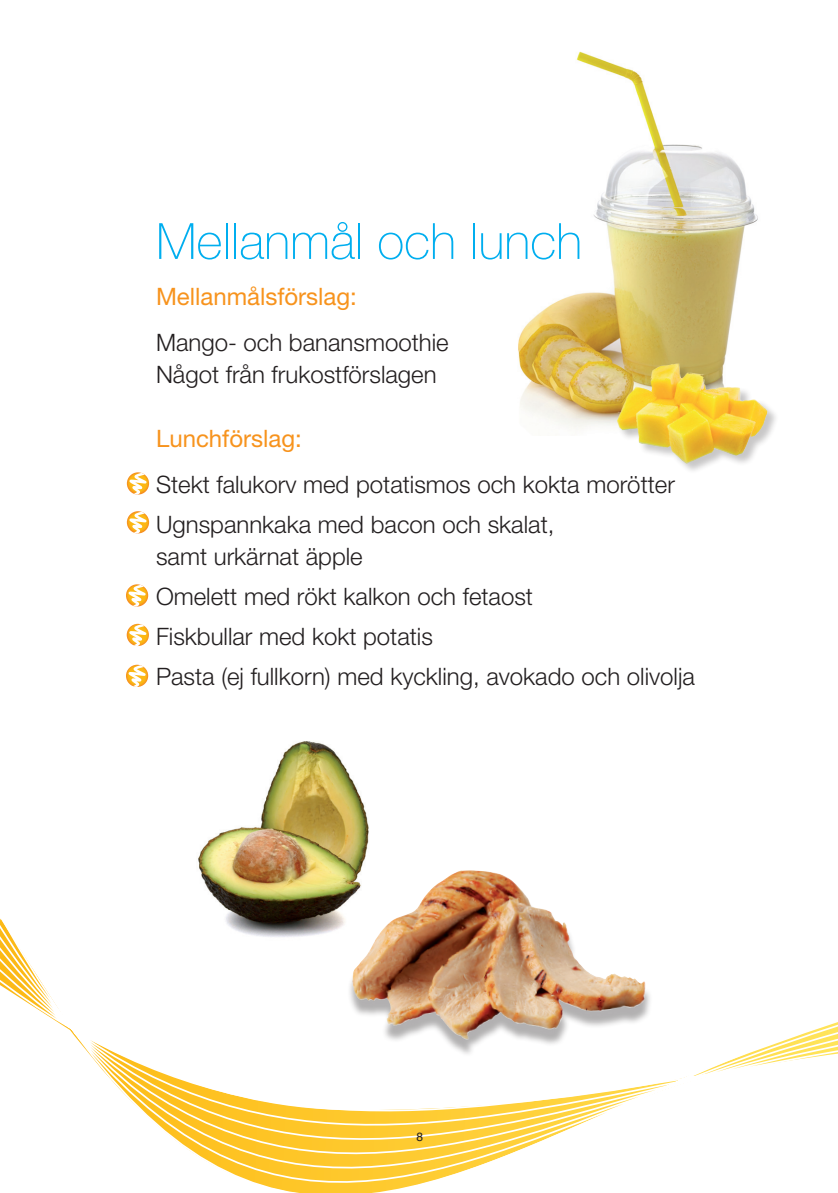
<style>
.page{position:relative;width:838px;height:1193px;background:#fff}
.page>*{position:absolute;margin:0;border:0;box-sizing:border-box;transform-origin:0 0}
.t1{font:100 50px "Helvetica Neue";color:#00aeef}
.t2{font:300 24px/40px "Helvetica Neue";color:#231f20}
.t3{font:24px "Helvetica Neue";color:#f7931d}
.t4{font:12px "Helvetica";color:#231f20}
</style>
<div class="page">
<svg style="left:0;top:918px;width:838px;height:274px"></svg>
<img style="left:518px;top:51px;width:240px;height:378px">
<div style="left:617px;top:363px;width:162px;height:112px;background:#231f20;opacity:.25"></div>
<img style="left:617px;top:363px;width:151px;height:100px">
<img style="left:174px;top:741px;width:195px;height:205px">
<div style="left:348px;top:875px;width:305px;height:182px;background:#231f20;opacity:.35"></div>
<img style="left:351px;top:868px;width:296px;height:171px">
<img style="left:127px;top:472px;width:22px;height:22px;border-radius:11px">
<svg style="left:129px;top:473px;width:17px;height:21px"></svg>
<img style="left:127px;top:511px;width:22px;height:22px;border-radius:11px">
<svg style="left:129px;top:511px;width:17px;height:22px"></svg>
<img style="left:126px;top:584px;width:22px;height:22px;border-radius:11px">
<svg style="left:129px;top:584px;width:17px;height:22px"></svg>
<img style="left:127px;top:623px;width:22px;height:23px;border-radius:11px">
<svg style="left:129px;top:624px;width:17px;height:22px"></svg>
<img style="left:126px;top:664px;width:22px;height:22px;border-radius:11px">
<svg style="left:129px;top:665px;width:17px;height:21px"></svg>
<h1 class="t1" style="left:156px;top:212px;width:428px">Mellanmål och lunch</h1>
<p class="t3" style="left:156px;top:282px;width:202px">Mellanmålsförslag:</p>
<p class="t2" style="left:156px;top:326px;width:294px;line-height:32px">Mango- och banansmoothie<br>Något från frukostförslagen</p>
<p class="t3" style="left:156px;top:424px;width:147px">Lunchförslag:</p>
<p class="t2" style="left:156px;top:464px;width:520px">Stekt falukorv med potatismos och kokta morötter<br>Ugnspannkaka med bacon och skalat,</p>
<p class="t2" style="left:156px;top:536px;width:540px">samt urkärnat äpple<br>Omelett med rökt kalkon och fetaost<br>Fiskbullar med kokt potatis<br>Pasta (ej fullkorn) med kyckling, avokado och olivolja</p>
<p class="t4" style="left:416px;top:1131px;width:8px">8</p>
</div>
